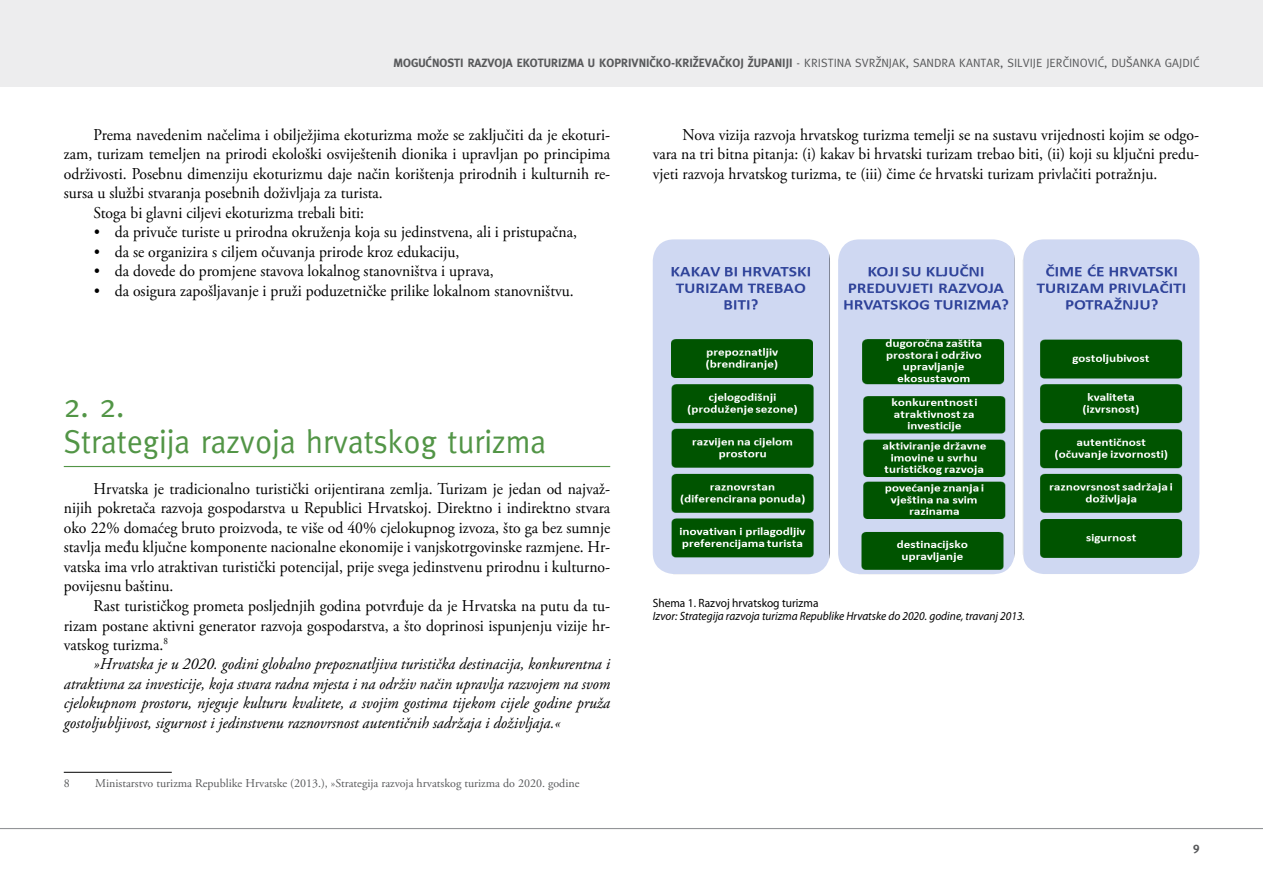
<style>
.page{position:relative;width:1263px;height:893px;background:#fff}
.page>*{position:absolute;margin:0;border:0;box-sizing:border-box;transform-origin:0 0}
.t1{font:33px/36.3px "Meta Skin 29";color:#529546;scale:.95 1}
.t2{font:16.5px/19.5px "Adobe Garamond Pro";color:#000;text-align:justify;scale:.95 1}
.t3{font:italic 16.5px/19.5px "Adobe Garamond Pro";color:#000;text-align:justify;scale:.95 1}
.t4{font:12px "Adobe Garamond Pro";color:#58595b}
.t5{font:italic 12px "Myriad Pro";color:#000;scale:.95 1}
.t6{font:12px "Meta Skin 29";color:#58595b}
.t7{font:700 12px "Meta Skin 29";color:#58595b}
.t8{font:12px "Myriad Pro";color:#000;scale:.95 1}
</style>
<div class="page">
<div style="left:0;top:0;width:1263px;height:86px;background:#ededee"></div>
<hr style="left:0;top:828px;width:1263px;height:1px;background:#939598">
<hr style="left:64px;top:466px;width:546px;height:1px;background:#529546">
<hr style="left:64px;top:772px;width:108px;height:1px;background:#000">
<img style="left:653px;top:239px;width:177px;height:335px">
<img style="left:838px;top:239px;width:177px;height:335px">
<img style="left:1023px;top:239px;width:176px;height:335px">
<p class="t7" style="left:393px;top:56px;width:235px">MOGUĆNOSTI RAZVOJA EKOTURIZMA U KOPRIVNI</p>
<p class="t7" style="left:649px;top:56px;width:83px">ČKO-KRIŽEVAČKOJ</p>
<p class="t7" style="left:748px;top:56px;width:26px">ŽUPANIJI</p>
<p class="t6" style="left:796px;top:56px;width:404px">- KRISTINA SVRŽNJAK, SANDRA KANTAR, SILVIJE JERČINOVIĆ, DUŠANKA GAJDIĆ</p>
<p class="t2" style="left:94px;top:125px;width:545px">Prema navedenim načelima i obilježjima ekoturizma može se zaključiti da je ekoturi-</p>
<p class="t2" style="left:64px;top:145px;width:577px">zam, turizam temeljen na prirodi ekološki osviještenih dionika i upravljan po principima</p>
<p class="t2" style="left:64px;top:164px;width:577px">održivosti. Posebnu dimenziju ekoturizmu daje način korištenja prirodnih i kulturnih re-</p>
<p class="t2" style="left:64px;top:184px;width:337px">sursa u službi stvaranja posebnih doživljaja za turista.</p>
<p class="t2" style="left:94px;top:203px;width:286px">Stoga bi glavni ciljevi ekoturizma trebali biti:</p>
<p class="t2" style="left:94px;top:223px;width:510px">ʶ da privuče turiste u prirodna okruženja koja su jedinstvena, ali i pristupačna,</p>
<p class="t2" style="left:94px;top:242px;width:387px">ʶ da se organizira s ciljem očuvanja prirode kroz edukaciju,</p>
<p class="t2" style="left:94px;top:262px;width:423px">ʶ da dovede do promjene stavova lokalnog stanovništva i uprava,</p>
<p class="t2" style="left:94px;top:281px;width:507px">ʶ da osigura zapošljavanje i pruži poduzetničke prilike lokalnom stanovništvu.</p>
<h1 class="t1" style="left:64px;top:387px;width:509px">2. 2.<br>STRATEGIJA RAZVOJA HRVATSKOG TURIZMA</h1>
<p class="t2" style="left:64px;top:480px;width:577px;text-indent:30px">Hrvatska je tradicionalno turistički orijentirana zemlja. Turizam je jedan od najvaž&shy;nijih pokretača razvoja gospodarstva u Republici Hrvatskoj. Direktno i indirektno stvara oko 22% domaćeg bruto proizvoda, te više od 40% cjelokupnog izvoza, što ga bez sumnje stavlja među ključne komponente nacionalne ekonomije i vanjskotrgovinske razmjene. Hr&shy;vatska ima vrlo atraktivan turistički potencijal, prije svega jedinstvenu prirodnu i kulturno&shy;povijesnu baštinu.</p>
<p class="t2" style="left:64px;top:597px;width:577px;text-indent:30px">Rast turističkog prometa posljednjih godina potvrđuje da je Hrvatska na putu da tu&shy;rizam postane aktivni generator razvoja gospodarstva, a što doprinosi ispunjenju vizije hr&shy;vatskog turizma.<sup>8</sup></p>
<p class="t3" style="left:64px;top:655px;width:577px;text-indent:30px">»Hrvatska je u 2020. godini globalno prepoznatljiva turistička destinacija, konkurentna i atraktivna za investicije, koja stvara radna mjesta i na održiv način upravlja razvojem na svom cjelokupnom prostoru, njeguje kulturu kvalitete, a svojim gostima tijekom cijele godine pruža gostoljubljivost, sigurnost i jedinstvenu raznovrsnost autentičnih sadržaja i doživljaja.«</p>
<p class="t4" style="left:64px;top:776px;width:7px">8</p>
<p class="t4" style="left:95px;top:776px;width:486px">Ministarstvo turizma Republike Hrvatske (2013.), »Strategija razvoja hrvatskog turizma do 2020. godine</p>
<p class="t2" style="left:653px;top:125px;width:577px;text-indent:30px">Nova vizija razvoja hrvatskog turizma temelji se na sustavu vrijednosti kojim se odgo&shy;vara na tri bitna pitanja: (i) kakav bi hrvatski turizam trebao biti, (ii) koji su ključni predu&shy;vjeti razvoja hrvatskog turizma, te (iii) čime će hrvatski turizam privlačiti potražnju.</p>
<p class="t8" style="left:653px;top:596px;width:176px">Shema 1. Razvoj hrvatskog turizma</p>
<p class="t5" style="left:653px;top:609px;width:393px">Izvor: Strategija razvoja turizma Republike Hrvatske do 2020. godine, travanj 2013.</p>
<p class="t7" style="left:1193px;top:839px;width:8px">9</p>
</div>
